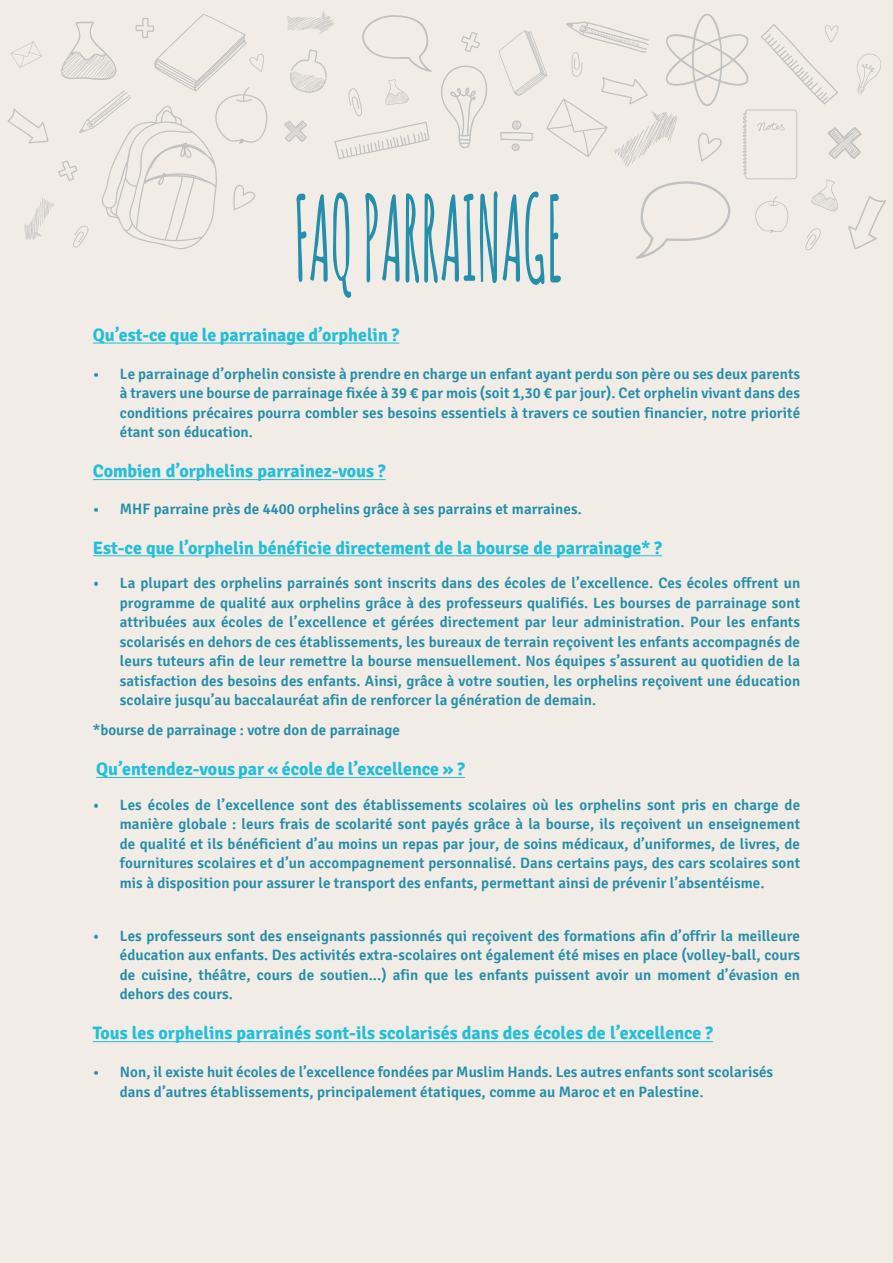
<style>
.page{position:relative;width:893px;height:1263px;background:#f2ece6}
.page>*{position:absolute;margin:0;border:0;box-sizing:border-box;transform-origin:0 0}
.t1{font:700 116.25px "Amatic SC";color:#258eaa;scale:.55 1}
.t2{font:700 18px "Signika";color:#23beda}
.t3{font:600 15px/19.5px "Signika";letter-spacing:.005em;color:#258eaa;text-align:justify}
.s1{font-family:"Trebuchet MS";font-weight:400}
</style>
<div class="page">
<svg style="left:461px;top:32px;width:19px;height:20px"></svg>
<svg style="left:441px;top:65px;width:46px;height:83px"></svg>
<svg style="left:290px;top:49px;width:37px;height:44px"></svg>
<svg style="left:287px;top:11px;width:47px;height:24px"></svg>
<svg style="left:284px;top:120px;width:23px;height:22px"></svg>
<svg style="left:334px;top:79px;width:96px;height:80px"></svg>
<svg style="left:362px;top:15px;width:70px;height:57px"></svg>
<svg style="left:8px;top:14px;width:260px;height:235px"></svg>
<svg style="left:499px;top:14px;width:387px;height:245px"></svg>
<hr style="left:93px;top:343px;width:306px;height:1px;background:#23beda">
<hr style="left:93px;top:479px;width:293px;height:1px;background:#23beda">
<hr style="left:93px;top:555px;width:569px;height:1px;background:#23beda">
<hr style="left:96px;top:777px;width:369px;height:1px;background:#23beda">
<hr style="left:93px;top:1041px;width:620px;height:1px;background:#23beda">
<h1 class="t1" style="left:294px;top:156px;width:489px">FAQ PARRAINAGE</h1>
<p class="t2" style="left:93px;top:324px;width:308px">Qu’est-ce que le parrainage d’orphelin ?</p>
<p class="t3" style="left:120px;top:364px;width:682px;text-indent:-27px">• Le parrainage d’orphelin consiste à prendre en charge un enfant ayant perdu son père ou ses deux parents à travers une bourse de parrainage fixée à 39 € par mois (soit 1,30 € par jour). Cet orphelin vivant dans des conditions précaires pourra combler ses besoins essentiels à travers ce soutien financier, notre priorité étant son éducation.</p>
<p class="t2" style="left:93px;top:460px;width:294px">Combien d’orphelins parrainez-vous ?</p>
<p class="t3" style="left:93px;top:499px;width:491px">• MHF parraine près de 4400 orphelins grâce à ses parrains et marraines.</p>
<p class="t2" style="left:93px;top:537px;width:571px">Est-ce que l’orphelin bénéficie directement de la bourse de parrainage* ?</p>
<p class="t3" style="left:120px;top:574px;width:682px;text-indent:-27px"><span class="s1">•</span> La plupart des orphelins parrainés sont inscrits dans des écoles de l’excellence. Ces écoles offrent un programme de qualité aux orphelins grâce à des professeurs qualifiés. Les bourses de parrainage sont attribuées aux écoles de l’excellence et gérées directement par leur administration. Pour les enfants scolarisés en dehors de ces établissements, les bureaux de terrain reçoivent les enfants accompagnés de leurs tuteurs afin de leur remettre la bourse mensuellement. Nos équipes s’assurent au quotidien de la satisfaction des besoins des enfants. Ainsi, grâce à votre soutien, les orphelins reçoivent une éducation scolaire jusqu’au baccalauréat afin de renforcer la génération de demain.</p>
<p class="t3" style="left:93px;top:721px;width:308px">*bourse de parrainage : votre don de parrainage</p>
<p class="t2" style="left:96px;top:758px;width:370px">Qu’entendez-vous par « école de l’excellence » ?</p>
<p class="t3" style="left:120px;top:795px;width:682px;text-indent:-27px"><span class="s1">•</span> Les écoles de l’excellence sont des établissements scolaires où les orphelins sont pris en charge de manière globale : leurs frais de scolarité sont payés grâce à la bourse, ils reçoivent un enseignement de qualité et ils bénéficient d’au moins un repas par jour, de soins médicaux, d’uniformes, de livres, de fournitures scolaires et d’un accompagnement personnalisé. Dans certains pays, des cars scolaires sont mis à disposition pour assurer le transport des enfants, permettant ainsi de prévenir l’absentéisme.</p>
<p class="t3" style="left:120px;top:926px;width:682px;text-indent:-27px"><span class="s1">•</span> Les professeurs sont des enseignants passionnés qui reçoivent des formations afin d’offrir la meilleure éducation aux enfants. Des activités extra-scolaires ont également été mises en place (volley-ball, cours de cuisine, théâtre, cours de soutien...) afin que les enfants puissent avoir un moment d’évasion en dehors des cours.</p>
<p class="t2" style="left:93px;top:1022px;width:622px">Tous les orphelins parrainés sont-ils scolarisés dans des écoles de l’excellence ?</p>
<p class="t3" style="left:120px;top:1062px;width:655px;text-indent:-27px">• Non, il existe huit écoles de l’excellence fondées par Muslim Hands. Les autres enfants sont scolarisés dans d’autres établissements, principalement étatiques, comme au Maroc et en Palestine.</p>
</div>
